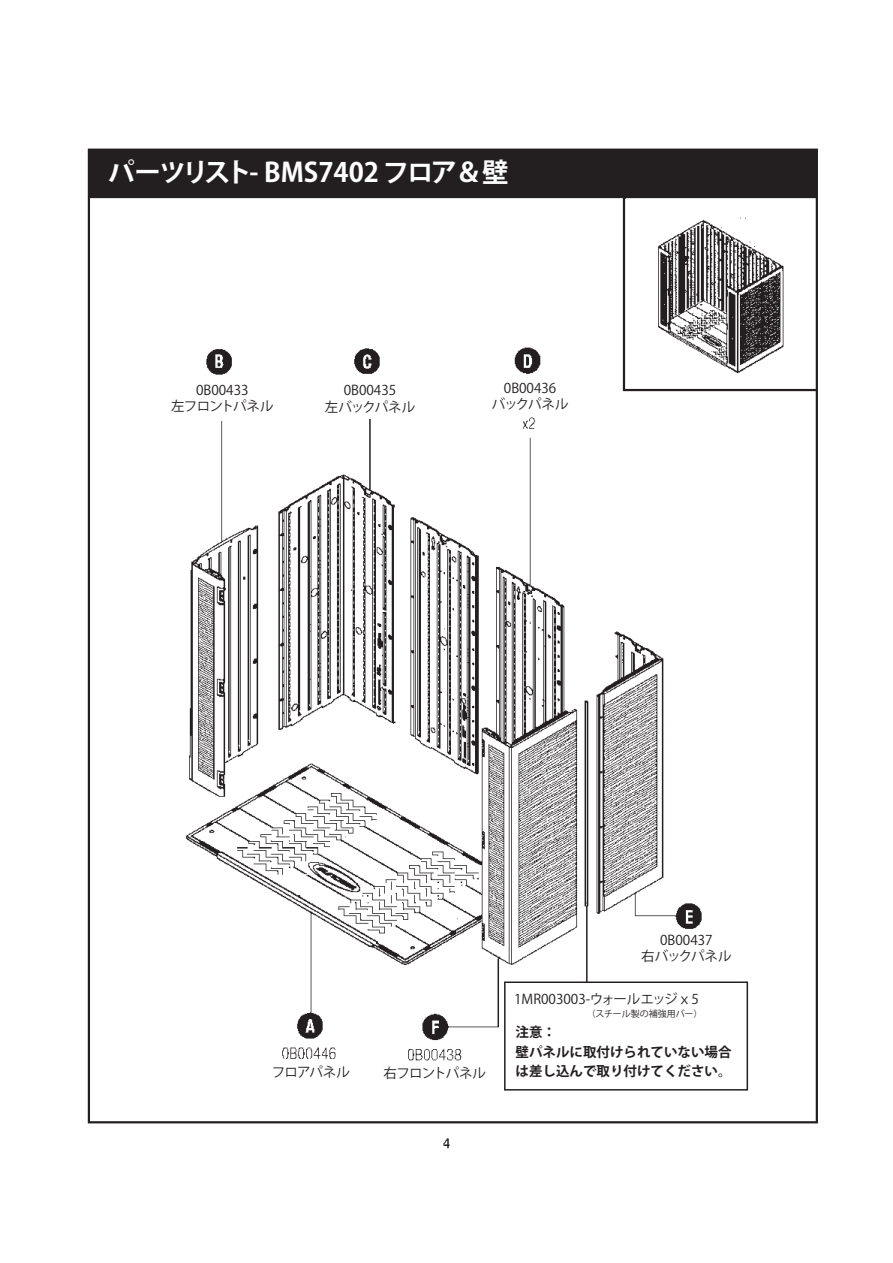
<style>
.page{position:relative;width:893px;height:1263px;background:#fff}
.page>*{position:absolute;margin:0;border:0;box-sizing:border-box;transform-origin:0 0}
.t1{font:700 26.55px "Koz Go Pr 6 N";letter-spacing:-.01em;color:#fff}
.t2{font:13.5px/16.2px "Koz Go Pr 6 N";color:#231f20;text-align:center}
.t3{font:700 13.5px/19.5px "Koz Go Pro";color:#231f20}
.t4{font:13.5px "Koz Go Pr 6 N";letter-spacing:-.05em;color:#231f20}
.t5{font:9px "Koz Go Pr 6 N";color:#231f20}
</style>
<div class="page">
<img style="left:87px;top:148px;width:731px;height:1001px">
<div style="left:387px;top:1062px;width:120px;height:19px;background:#fff"></div>
<div style="left:499px;top:1029px;width:151px;height:22px;background:#fff"></div>
<div style="left:504px;top:981px;width:244px;height:109px;background:#fff;border:2px solid #231f20"></div>
<div style="left:175px;top:379px;width:120px;height:42px;background:#fff"></div>
<div style="left:251px;top:1061px;width:120px;height:19px;background:#fff"></div>
<div style="left:314px;top:379px;width:120px;height:39px;background:#fff"></div>
<div style="left:632px;top:933px;width:120px;height:38px;background:#fff"></div>
<div style="left:472px;top:379px;width:120px;height:38px;background:#fff"></div>
<div style="left:92px;top:155px;width:429px;height:35px;background:#231f20"></div>
<div style="left:97px;top:204px;width:518px;height:126px;background:#fff"></div>
<h1 class="t1" style="left:108px;top:157px;width:402px">パーツリスト- BMS7402 フロア＆壁</h1>
<p class="t2" style="left:171px;top:382px;width:104px">0B00433<br>左フロントパネル</p>
<p class="t2" style="left:325px;top:383px;width:92px">0B00435<br>左バックパネル</p>
<p class="t2" style="left:492px;top:380px;width:78px">0B00436<br>バックパネル</p>
<p class="t2" style="left:641px;top:932px;width:92px">0B00437<br>右バックパネル</p>
<p class="t2" style="left:514px;top:991px;width:186px">1MR003003-ウォールエッジｘ5</p>
<p class="t5" style="left:587px;top:1008px;width:117px">（スチール製の補強用バー）</p>
<p class="t2" style="left:272px;top:1064px;width:80px">フロアパネル</p>
<p class="t4" style="left:384px;top:1066px;width:104px">右フロントパネル</p>
<p class="t3" style="left:516px;top:1023px;width:217px">注意：<br>壁パネルに取付けられていない場合は差し込んで取り付けてください。</p>
</div>
